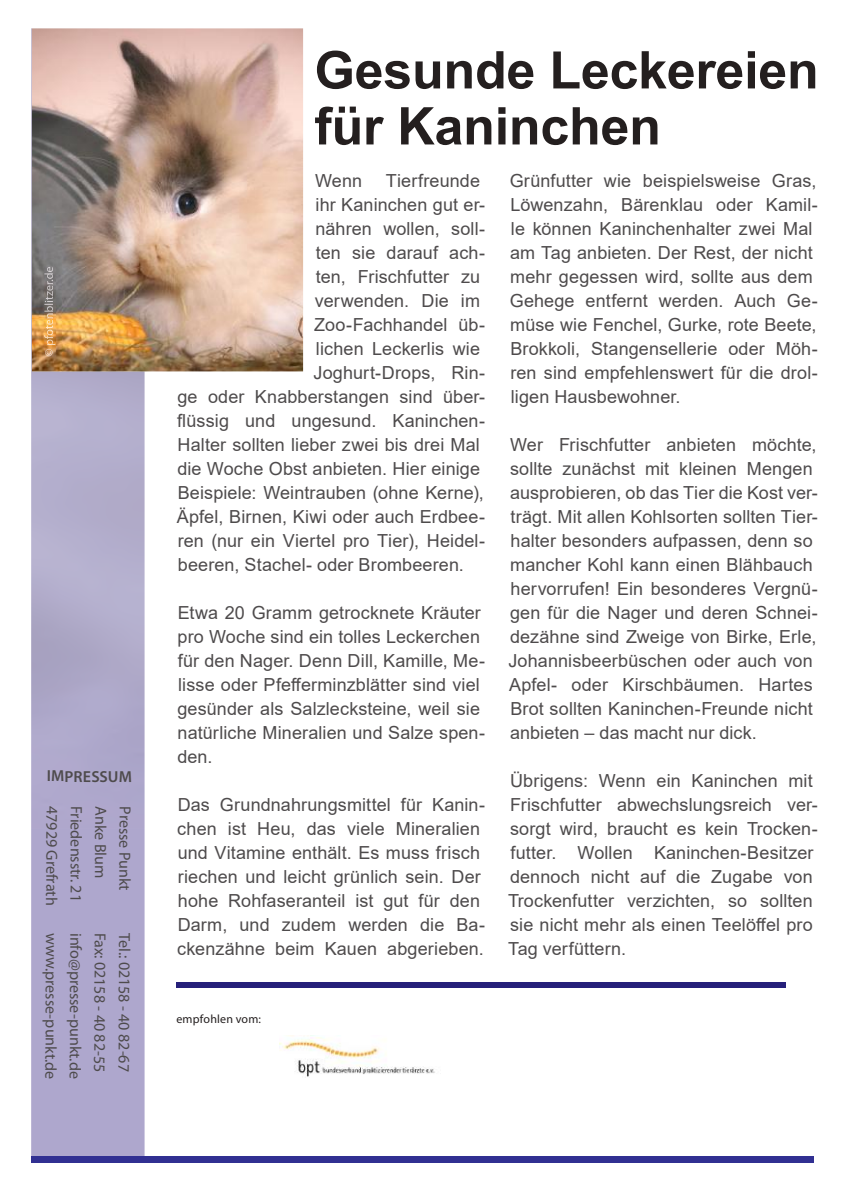
<style>
.page{position:relative;width:842px;height:1191px;background:#fff}
.page>*{position:absolute;margin:0;border:0;box-sizing:border-box;transform-origin:0 0}
.t1{font:700 52px/56px "Arial";letter-spacing:-.005em;color:#241f1f}
.t2{font:18px/24px "Arial";letter-spacing:.005em;color:#4e4b4c}
.t3{font:16px "Myriad Pro";letter-spacing:-.005em;color:#4e4b4c}
.t4{font:600 16px "Myriad Pro";letter-spacing:.005em;color:#4e4b4c}
.t5{font:12px "Myriad Pro";letter-spacing:.02em;color:#241f1f}
</style>
<div class="page">
<div style="left:31px;top:828px;width:114px;height:329px;background:#aea7cd"></div>
<div style="left:31px;top:1157px;width:783px;height:6px;background:#313092"></div>
<img style="left:31px;top:28px;width:114px;height:800px">
<div style="left:176px;top:982px;width:609px;height:6px;background:#26207a"></div>
<img style="left:279px;top:1035px;width:156px;height:42px">
<img style="left:32px;top:28px;width:271px;height:343px">
<img style="left:44px;top:267px;width:11px;height:89px">
<p class="t4" style="left:47px;top:766px;width:87px">IMPRESSUM</p>
<p class="t3" style="left:62px;top:806px;width:101px;rotate:90deg">47929 Grefrath</p>
<p class="t3" style="left:86px;top:806px;width:97px;rotate:90deg">Friedensstr. 21</p>
<p class="t3" style="left:110px;top:806px;width:74px;rotate:90deg">Anke Blum</p>
<p class="t3" style="left:135px;top:806px;width:86px;rotate:90deg">Presse Punkt</p>
<p class="t3" style="left:61px;top:932px;width:148px;rotate:90deg">www.presse-punkt.de</p>
<p class="t3" style="left:85px;top:932px;width:147px;rotate:90deg">info@presse-punkt.de</p>
<p class="t3" style="left:110px;top:933px;width:141px;rotate:90deg">Fax: 02158 - 40 82-55</p>
<p class="t3" style="left:134px;top:933px;width:140px;rotate:90deg">Tel.: 02158 - 40 82-67</p>
<h1 class="t1" style="left:314px;top:43px;width:506px">Gesunde Leckereien für Kaninchen</h1>
<p class="t2" style="left:315px;top:169px;width:48px">Wenn</p>
<p class="t2" style="left:386px;top:169px;width:96px">Tierfreunde</p>
<p class="t2" style="left:316px;top:193px;width:171px">ihr Kaninchen gut er-</p>
<p class="t2" style="left:315px;top:217px;width:171px">nähren wollen, soll-</p>
<p class="t2" style="left:316px;top:241px;width:171px">ten sie darauf ach-</p>
<p class="t2" style="left:316px;top:265px;width:166px">ten, Frischfutter zu</p>
<p class="t2" style="left:315px;top:289px;width:167px">verwenden. Die im</p>
<p class="t2" style="left:314px;top:313px;width:172px">Zoo-Fachhandel üb-</p>
<p class="t2" style="left:316px;top:337px;width:166px">lichen Leckerlis wie</p>
<p class="t2" style="left:313px;top:361px;width:173px">Joghurt-Drops, Rin-</p>
<p class="t2" style="left:177px;top:385px;width:309px">ge oder Knabberstangen sind über-</p>
<p class="t2" style="left:177px;top:408px;width:309px">flüssig und ungesund. Kaninchen-</p>
<p class="t2" style="left:178px;top:432px;width:304px">Halter sollten lieber zwei bis drei Mal</p>
<p class="t2" style="left:177px;top:456px;width:304px">die Woche Obst anbieten. Hier einige</p>
<p class="t2" style="left:178px;top:480px;width:308px">Beispiele: Weintrauben (ohne Kerne),</p>
<p class="t2" style="left:177px;top:504px;width:310px">Äpfel, Birnen, Kiwi oder auch Erdbee-</p>
<p class="t2" style="left:178px;top:528px;width:309px">ren (nur ein Viertel pro Tier), Heidel-</p>
<p class="t2" style="left:178px;top:552px;width:288px">beeren, Stachel- oder Brombeeren.</p>
<p class="t2" style="left:177px;top:600px;width:309px">Etwa 20 Gramm getrocknete Kräuter pro Woche sind ein tolles Leckerchen für den Nager. Denn Dill, Kamille, Me&shy;lisse oder Pfefferminzblätter sind viel gesünder als Salzlecksteine, weil sie natürliche Mineralien und Salze spen&shy;den.</p>
<p class="t2" style="left:177px;top:792px;width:309px">Das Grundnahrungsmittel für Kanin&shy;chen ist Heu, das viele Mineralien und Vitamine enthält. Es muss frisch riechen und leicht grünlich sein. Der hohe Rohfaseranteil ist gut für den Darm, und zudem werden die Ba&shy;ckenzähne beim Kauen abgerieben.</p>
<p class="t5" style="left:176px;top:1011px;width:86px">empfohlen vom:</p>
<p class="t2" style="left:510px;top:168px;width:310px">Grünfutter wie beispielsweise Gras, Löwenzahn, Bärenklau oder Kamil&shy;le können Kaninchenhalter zwei Mal am Tag anbieten. Der Rest, der nicht mehr gegessen wird, sollte aus dem Gehege entfernt werden. Auch Ge&shy;müse wie Fenchel, Gurke, rote Beete, Brokkoli, Stangensellerie oder Möh&shy;ren sind empfehlenswert für die drol&shy;ligen Hausbewohner.</p>
<p class="t2" style="left:508px;top:432px;width:311px">Wer Frischfutter anbieten möchte, sollte zunächst mit kleinen Mengen ausprobieren, ob das Tier die Kost ver&shy;trägt. Mit allen Kohlsorten sollten Tier&shy;halter besonders aufpassen, denn so mancher Kohl kann einen Blähbauch hervorrufen! Ein besonderes Vergnü&shy;gen für die Nager und deren Schnei&shy;dezähne sind Zweige von Birke, Erle, Johannisbeerbüschen oder auch von Apfel- oder Kirschbäumen. Hartes Brot sollten Kaninchen-Freunde nicht anbieten – das macht nur dick.</p>
<p class="t2" style="left:508px;top:768px;width:311px">Übrigens: Wenn ein Kaninchen mit Frischfutter abwechslungsreich ver&shy;sorgt wird, braucht es kein Trocken&shy;futter. Wollen Kaninchen-Besitzer dennoch nicht auf die Zugabe von Trockenfutter verzichten, so sollten sie nicht mehr als einen Teelöffel pro Tag verfüttern.</p>
</div>
